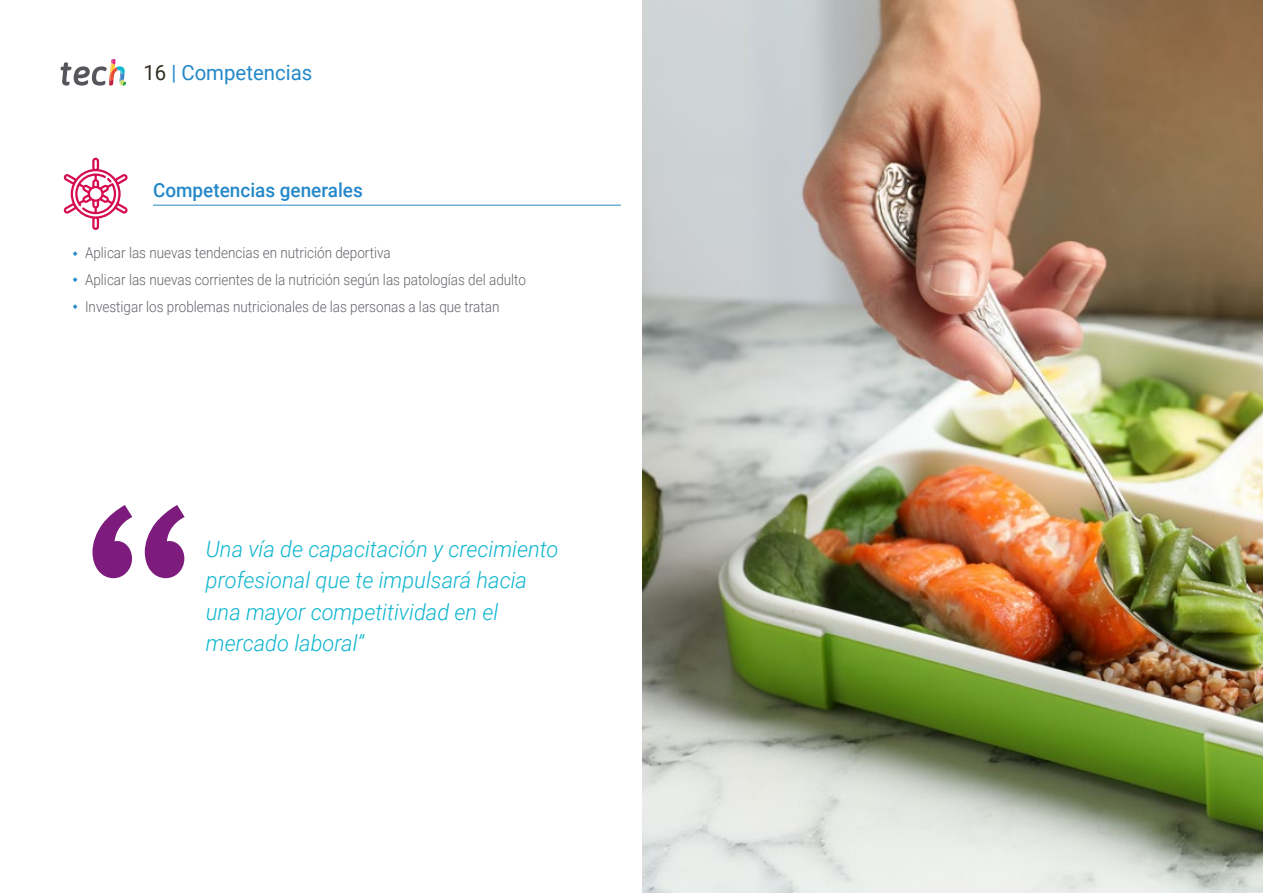
<style>
.page{position:relative;width:1263px;height:893px;background:#fff}
.page>*{position:absolute;margin:0;border:0;box-sizing:border-box;transform-origin:0 0}
.t1{font:italic 300 22.5px/31.5px "Roboto";color:#0fb6cf}
.t2{font:21px "Roboto";color:#2488c9}
.t3{font:500 19.5px "Roboto";color:#2488c9}
.t4{font:300 15px/26.7px "Roboto";color:#61646a;scale:.9 1}
.s1{color:#312e20}
</style>
<div class="page">
<svg style="left:61px;top:59px;width:65px;height:27px"></svg>
<hr style="left:153px;top:205px;width:468px;height:1px;background:#2488c9">
<svg style="left:63px;top:158px;width:65px;height:72px"></svg>
<svg style="left:92px;top:505px;width:93px;height:73px"></svg>
<img style="left:642px;top:0;width:621px;height:893px">
<h2 class="t2" style="left:144px;top:57px;width:170px"><span class="s1">16</span> | Competencias</h2>
<h3 class="t3" style="left:153px;top:176px;width:211px">Competencias generales</h3>
<p class="t4" style="left:85px;top:239px;width:491px">Aplicar las nuevas tendencias en nutrición deportiva<br>Aplicar las nuevas corrientes de la nutrición según las patologías del adulto<br>Investigar los problemas nutricionales de las personas a las que tratan</p>
<h1 class="t1" style="left:206px;top:532px;width:354px">Una vía de capacitación y crecimiento profesional que te impulsará hacia una mayor competitividad en el mercado laboral”</h1>
</div>
